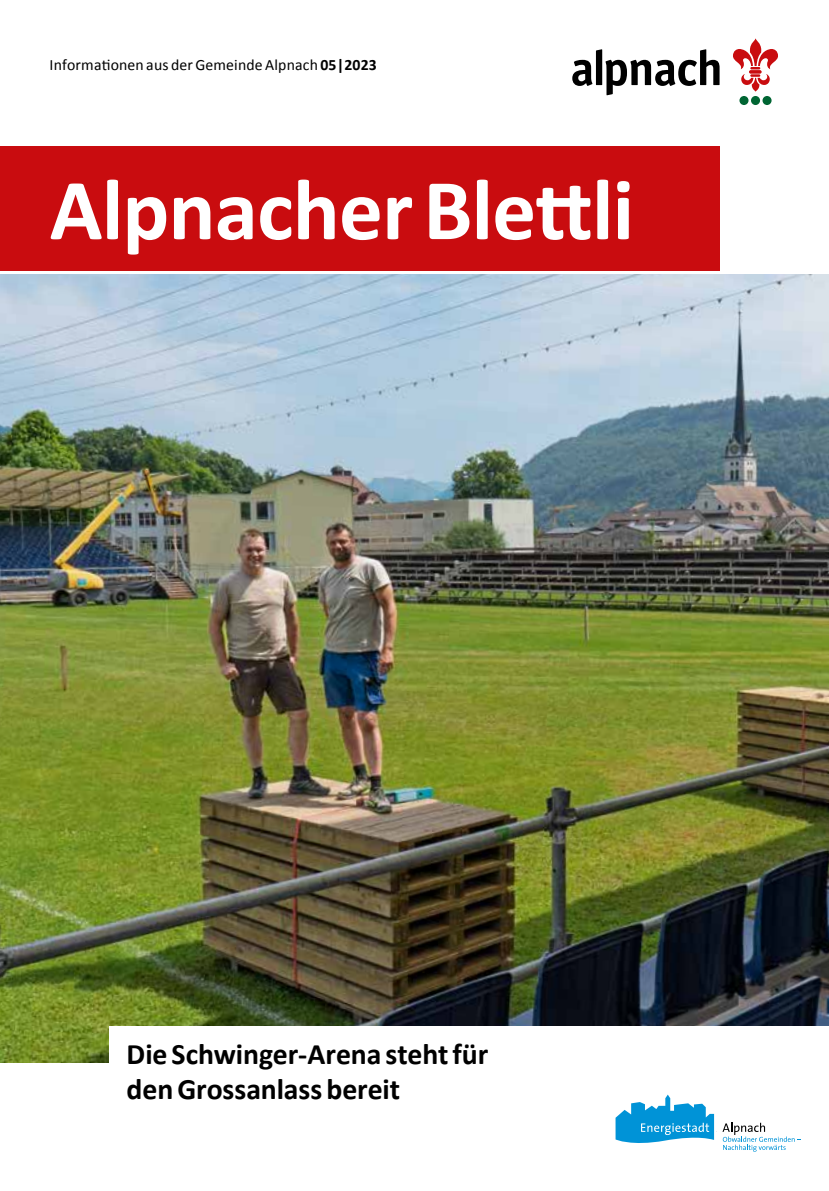
<style>
.page{position:relative;width:829px;height:1191px;background:#fff}
.page>*{position:absolute;margin:0;border:0;box-sizing:border-box;transform-origin:0 0}
.t1{font:700 87.5px "Calibri";letter-spacing:-.01em;color:#fff}
.t2{font:700 29.75px/35px "Calibri";letter-spacing:-.005em;color:#000}
.t3{font:15.75px "Calibri";letter-spacing:.01em;color:#000}
.s1{font-weight:700}
</style>
<div class="page">
<img style="left:0;top:274px;width:828px;height:788px">
<div style="left:0;top:146px;width:719px;height:124px;background:#c90c0f"></div>
<svg style="left:733px;top:38px;width:45px;height:54px"></svg>
<div style="left:739px;top:96px;width:9px;height:9px;background:#006533;border-radius:50%"></div>
<svg style="left:750px;top:96px;width:10px;height:9px"></svg>
<div style="left:762px;top:96px;width:9px;height:9px;background:#006533;border-radius:50%"></div>
<svg style="left:572px;top:49px;width:147px;height:46px"></svg>
<div style="left:109px;top:1026px;width:719px;height:93px;background:#fff"></div>
<svg style="left:615px;top:1094px;width:99px;height:49px"></svg>
<svg style="left:722px;top:1122px;width:78px;height:29px"></svg>
<p class="t3" style="left:50px;top:54px;width:328px">Informationen aus der Gemeinde Alpnach <span class="s1">05|2023</span></p>
<h1 class="t1" style="left:50px;top:154px;width:586px">Alpnacher Blettli</h1>
<p class="t2" style="left:126px;top:1036px;width:363px">Die Schwinger-Arena steht für den Grossanlass bereit</p>
</div>
